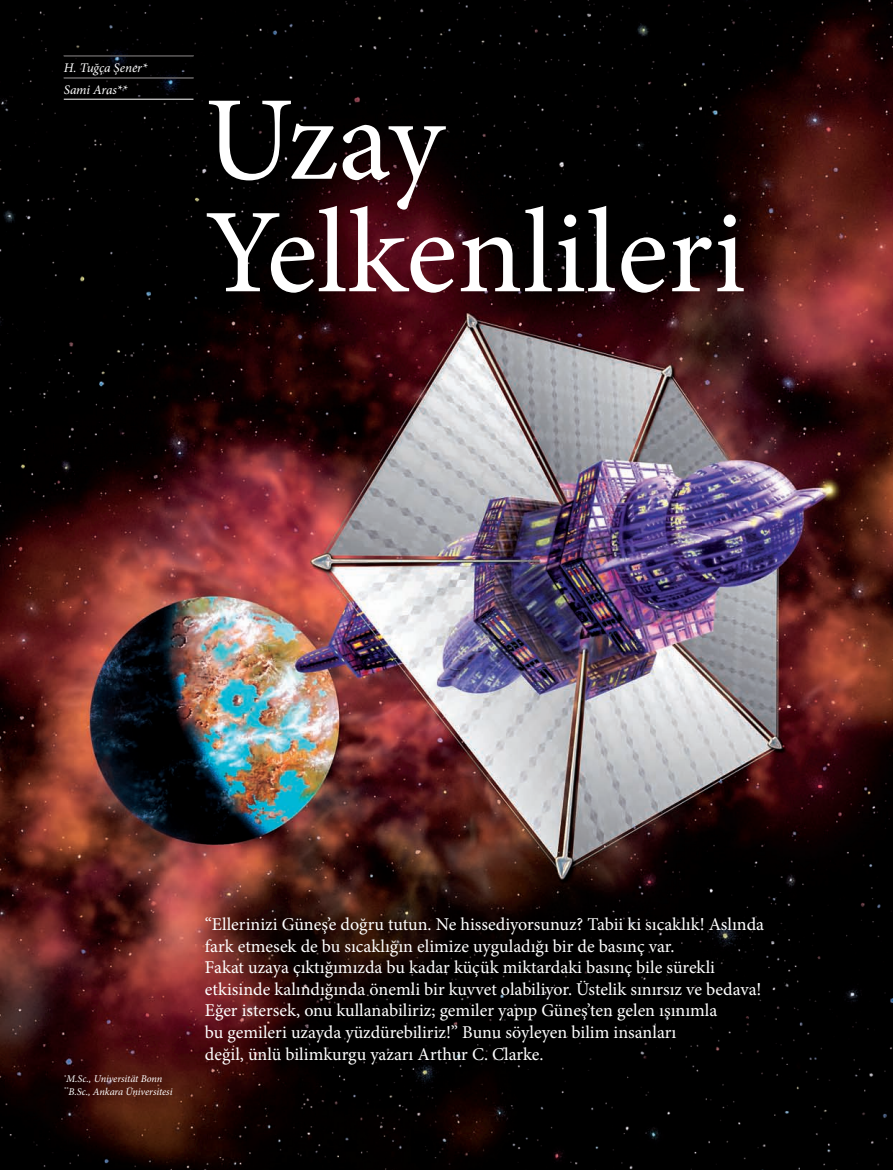
<style>
.page{position:relative;width:893px;height:1170px;background:#fff}
.page>*{position:absolute;margin:0;border:0;box-sizing:border-box;transform-origin:0 0}
.t1{font:120px/112.5px "Minion Pro";color:#fff}
.t2{font:18px/21.6px "Minion Pro";color:#fff}
.t3{font:italic 13.2px/22px "Minion Pro";letter-spacing:-.005em;color:#fff}
.t4{font:italic 10.35px/12.5px "Minion Pro";letter-spacing:-.01em;color:#fff}
</style>
<div class="page">
<img style="left:0;top:0;width:893px;height:1169px">
<hr style="left:64px;top:99px;width:129px;height:1px;background:#fff">
<hr style="left:64px;top:78px;width:129px;height:1px;background:#231f20">
<hr style="left:64px;top:56px;width:129px;height:1px;background:#231f20">
<p class="t3" style="left:64px;top:57px;width:85px">H. Tuğça Şener*<br>Sami Aras**</p>
<h1 class="t1" style="left:205px;top:94px;width:542px">Uzay<br>Yelkenlileri</h1>
<p class="t4" style="left:64px;top:1073px;width:110px"><sup>*</sup>M.Sc., Universität Bonn <sup>**</sup>B.Sc., Ankara Üniversitesi</p>
<p class="t2" style="left:205px;top:914px;width:561px">“Ellerinizi Güneş’e doğru tutun. Ne hissediyorsunuz? Tabii ki sıcaklık! Aslında fark etmesek de bu sıcaklığın elimize uyguladığı bir de basınç var.<br>Fakat uzaya çıktığımızda bu kadar küçük miktardaki basınç bile sürekli etkisinde kalındığında önemli bir kuvvet olabiliyor. Üstelik sınırsız ve bedava!<br>Eğer istersek, onu kullanabiliriz; gemiler yapıp Güneş’ten gelen ışınımla<br>bu gemileri uzayda yüzdürebiliriz!” Bunu söyleyen bilim insanları<br>değil, ünlü bilimkurgu yazarı Arthur C. Clarke.</p>
</div>
